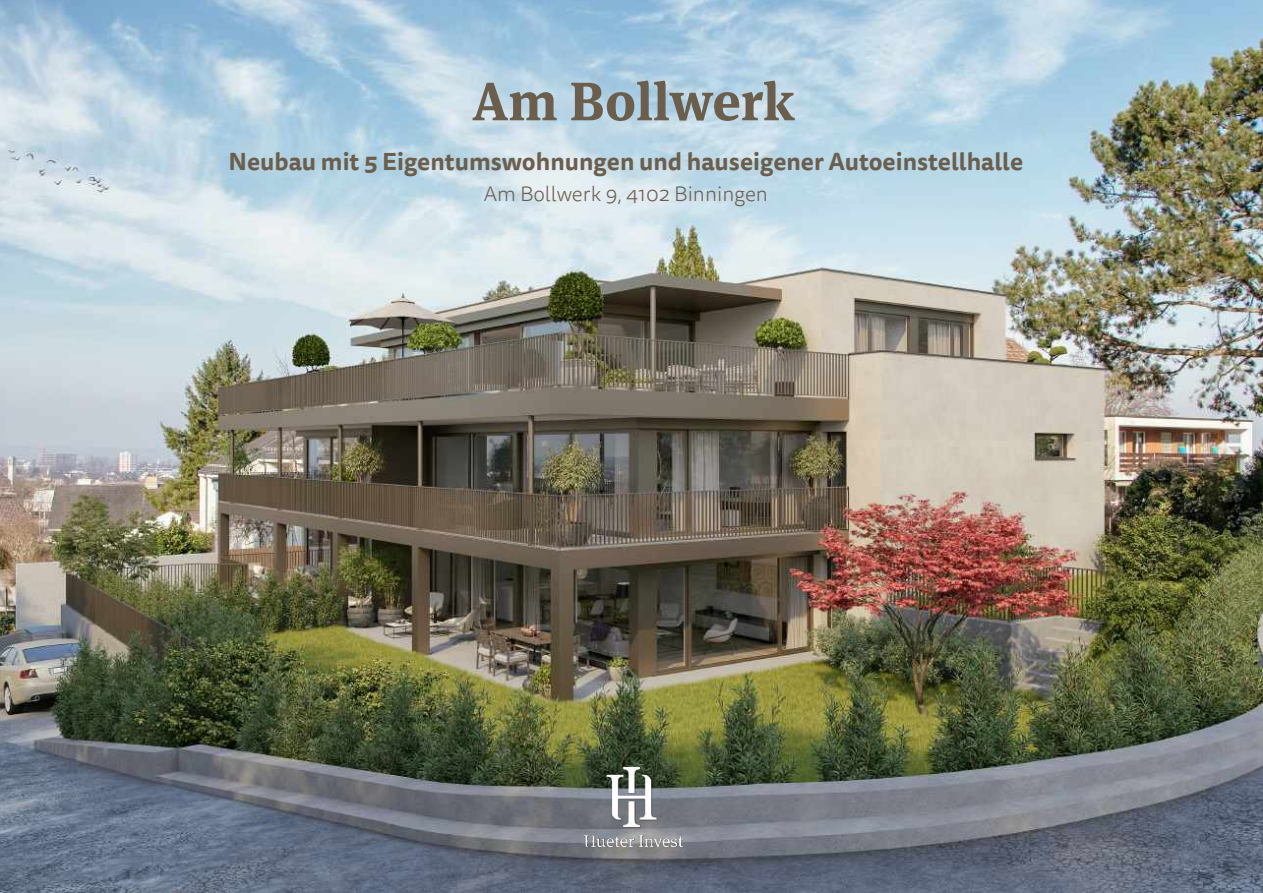
<style>
.page{position:relative;width:1263px;height:893px;background:#fff}
.page>*{position:absolute;margin:0;border:0;box-sizing:border-box;transform-origin:0 0}
.t1{font:700 54px "Meta Serif OT";color:#6c5e4d}
.t2{font:700 24px "Tisa Sans Pro";color:#6c5e4d}
.t3{font:300 21px "Tisa Sans Pro";color:#6c5e4d}
</style>
<div class="page">
<img style="left:0;top:0;width:1263px;height:893px">
<img style="left:584px;top:767px;width:99px;height:80px">
<h1 class="t1" style="left:472px;top:68px;width:324px">Am Bollwerk</h1>
<p class="t2" style="left:228px;top:144px;width:796px">Neubau mit 5 Eigentumswohnungen und hauseigener Autoeinstellhalle</p>
<p class="t3" style="left:484px;top:180px;width:286px">Am Bollwerk 9, 4102 Binningen</p>
</div>
